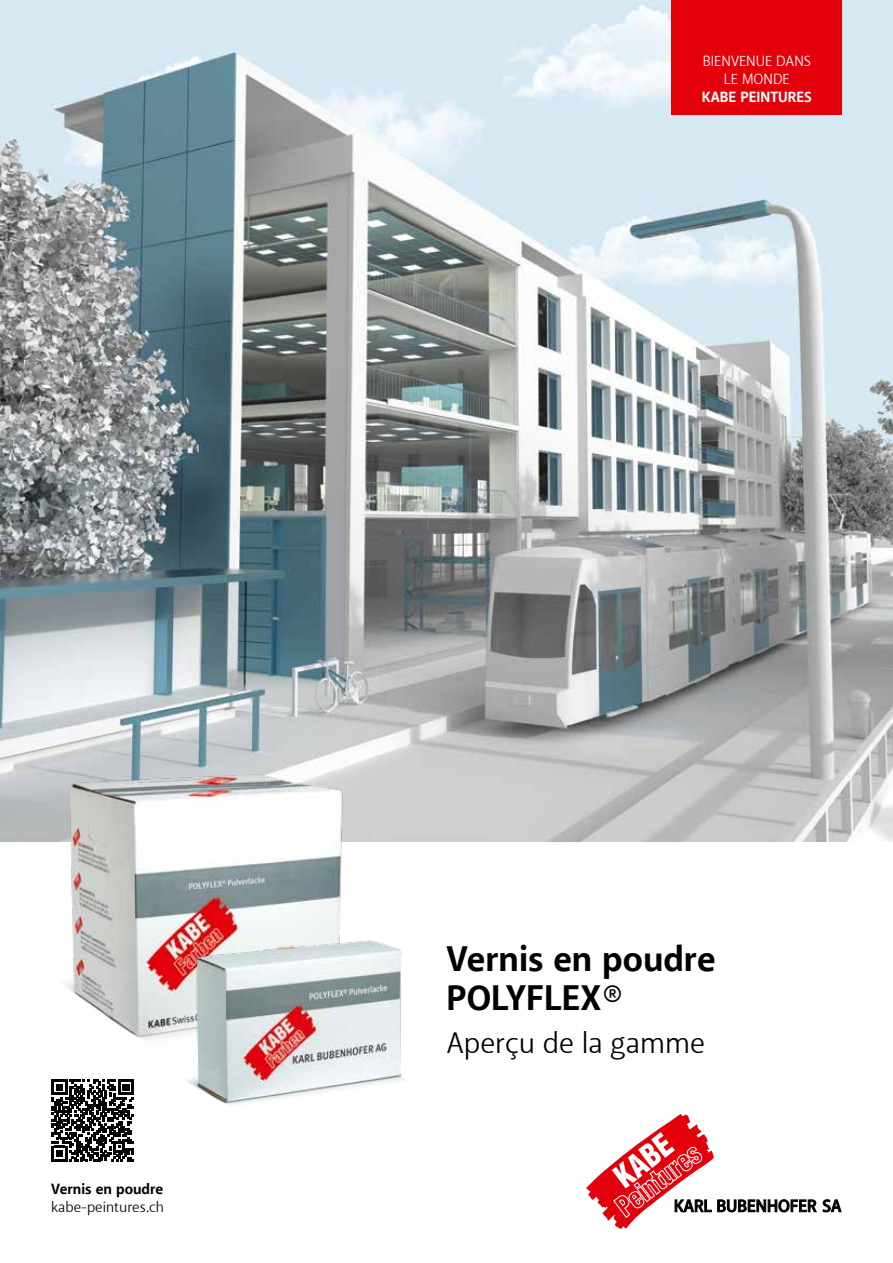
<style>
.page{position:relative;width:893px;height:1263px;background:#fff}
.page>*{position:absolute;margin:0;border:0;box-sizing:border-box;transform-origin:0 0}
.t1{font:700 36px/39px "Akagi Pro";color:#000}
.t2{font:30px "Akagi Pro";color:#000}
.t3{font:15px/18px "Akagi Pro";color:#fff;text-align:center}
.t4{font:15px "Akagi Pro";color:#000}
.t5{font:700 15px "Akagi Pro";color:#000}
.t6{font:700 15px "Akagi Pro";color:#fff}
</style>
<div class="page">
<img style="left:0;top:0;width:893px;height:842px">
<img style="left:28px;top:747px;width:347px;height:293px">
<img style="left:175px;top:923px;width:229px;height:182px">
<div style="left:672px;top:0;width:170px;height:115px;background:#e3000b"></div>
<svg style="left:586px;top:1114px;width:231px;height:115px"></svg>
<svg style="left:823px;top:1199px;width:18px;height:13px"></svg>
<svg style="left:52px;top:1079px;width:82px;height:82px"></svg>
<p class="t3" style="left:703px;top:52px;width:110px">BIENVENUE DANS<br>LE MONDE</p>
<p class="t6" style="left:702px;top:88px;width:111px">KABE PEINTURES</p>
<p class="t5" style="left:51px;top:1179px;width:114px">Vernis en poudre</p>
<p class="t4" style="left:51px;top:1198px;width:114px">kabe-peintures.ch</p>
<p class="t1" style="left:446px;top:940px;width:271px">Vernis en poudre<br>POLYFLEX®</p>
<p class="t2" style="left:446px;top:1024px;width:260px">Aperçu de la gamme</p>
</div>
